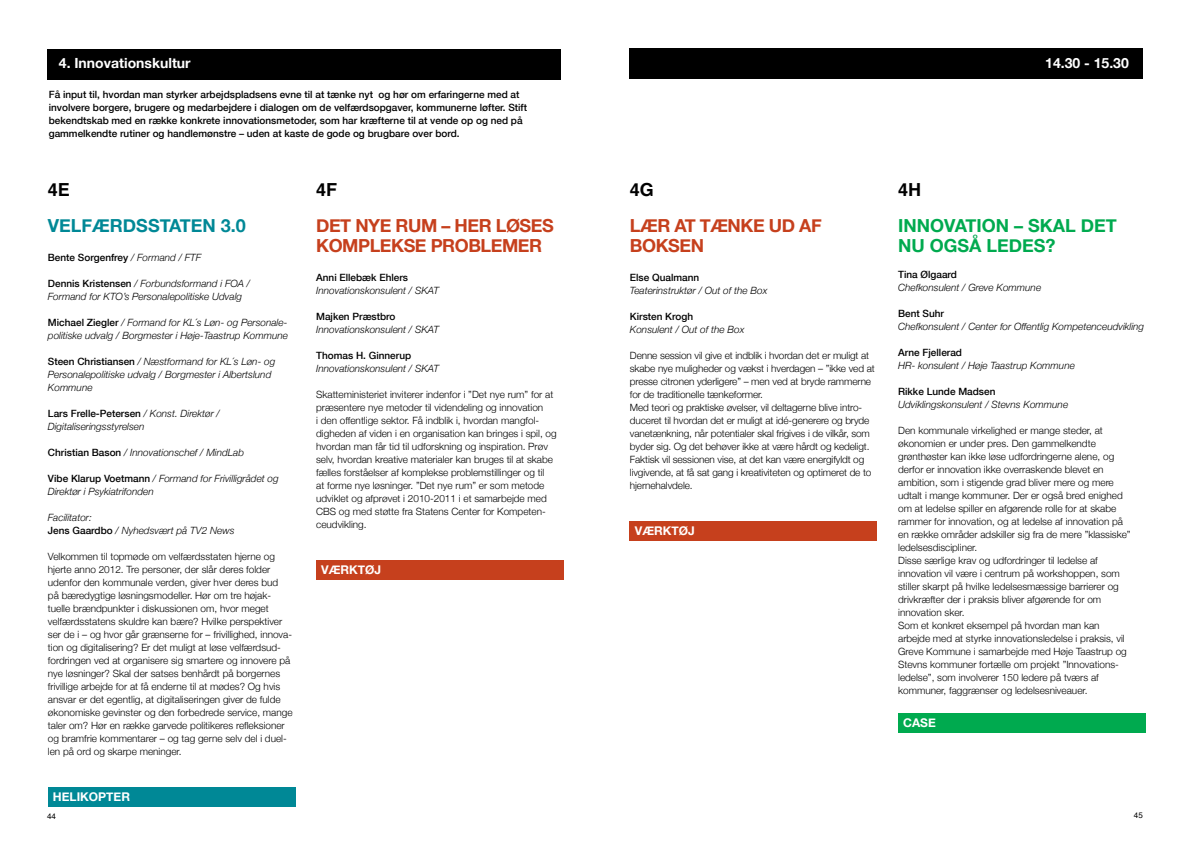
<style>
.page{position:relative;width:1191px;height:842px;background:#fff}
.page>*{position:absolute;margin:0;border:0;box-sizing:border-box;transform-origin:0 0}
.t1{font:700 18px "Helvetica Neue";letter-spacing:-.025em;color:#c6401d}
.t2{font:700 18px "Helvetica Neue";color:#00aa4f}
.t3{font:700 18px "Helvetica Neue";color:#008896}
.t4{font:700 18px "Helvetica";color:#000}
.t5{font:700 14px "Helvetica Neue";color:#fff}
.t6{font:700 12px "Helvetica Neue";color:#fff}
.t7{font:300 10px/13px "Helvetica Neue";color:#000}
.t8{font:italic 300 10px/13px "Helvetica Neue";color:#000}
.t9{font:500 10px/13px "Helvetica Neue";color:#000}
.t10{font:8px "Helvetica";color:#000}
.s1{font-weight:300;font-style:italic}
.s2{font-weight:500;font-style:normal}
</style>
<div class="page">
<div style="left:629px;top:48px;width:513px;height:31px;background:#000"></div>
<div style="left:630px;top:521px;width:247px;height:20px;background:#c6401d"></div>
<div style="left:898px;top:713px;width:247px;height:20px;background:#00aa4f"></div>
<div style="left:47px;top:49px;width:514px;height:31px;background:#000"></div>
<div style="left:48px;top:787px;width:247px;height:20px;background:#008896"></div>
<div style="left:316px;top:560px;width:247px;height:20px;background:#c6401d"></div>
<h2 class="t5" style="left:59px;top:55px;width:133px">4. Innovationskultur</h2>
<h2 class="t5" style="left:1045px;top:55px;width:85px">14.30 - 15.30</h2>
<p class="t9" style="left:49px;top:88px;width:480px">Få input til, hvordan man styrker arbejdspladsens evne til at tænke nyt og hør om erfaringerne med at involvere borgere, brugere og medarbejdere i dialogen om de velfærdsopgaver, kommunerne løfter. Stift bekendtskab med en række konkrete innovationsmetoder, som har kræfterne til at vende op og ned på gammelkendte rutiner og handlemønstre – uden at kaste de gode og brugbare over bord.</p>
<h1 class="t4" style="left:48px;top:175px;width:24px">4E</h1>
<h1 class="t3" style="left:48px;top:215px;width:13px">VELFÆRDSSTATEN</h1>
<h1 class="t3" style="left:221px;top:215px;width:27px">3.0</h1>
<p class="t9" style="left:48px;top:251px;width:155px">Bente Sorgenfrey <span class="s1">/ Formand / FTF</span></p>
<p class="t8" style="left:48px;top:277px;width:204px"><span class="s2">Dennis Kristensen</span> / Forbundsformand i FOA /<br>Formand for KTO’s Personalepolitiske Udvalg</p>
<p class="t8" style="left:48px;top:316px;width:242px"><span class="s2">Michael Ziegler</span> / Formand for KL´s Løn- og Personale&shy;politiske udvalg / Borgmester i Høje-Taastrup Kommune</p>
<p class="t8" style="left:48px;top:355px;width:229px"><span class="s2">Steen Christiansen</span> / Næstformand for KL´s Løn- og<br>Personalepolitiske udvalg / Borgmester i Albertslund<br>Kommune</p>
<p class="t8" style="left:48px;top:407px;width:173px"><span class="s2">Lars Frelle-Petersen</span> / Konst. Direktør /<br>Digitaliseringsstyrelsen</p>
<p class="t8" style="left:48px;top:446px;width:198px"><span class="s2">Christian Bason</span> / Innovationschef / MindLab</p>
<p class="t8" style="left:48px;top:472px;width:232px"><span class="s2">Vibe Klarup Voetmann</span> / Formand for Frivilligrådet og<br>Direktør i Psykiatrifonden</p>
<p class="t8" style="left:48px;top:511px;width:188px">Facilitator:<br><span class="s2">Jens Gaardbo</span> / Nyhedsvært på TV2 News</p>
<p class="t7" style="left:48px;top:550px;width:246px">Velkommen til topmøde om velfærdsstaten hjerne og hjerte anno 2012. Tre personer, der slår deres folder udenfor den kommunale verden, giver hver deres bud<br>på bæredygtige løsningsmodeller. Hør om tre højak&shy;tuelle brændpunkter i diskussionen om, hvor meget velfærdsstatens skuldre kan bære? Hvilke perspektiver ser de i – og hvor går grænserne for – frivillighed, innova&shy;tion og digitalisering? Er det muligt at løse velfærdsud&shy;fordringen ved at organisere sig smartere og innovere på nye løsninger? Skal der satses benhårdt på borgernes frivillige arbejde for at få enderne til at mødes? Og hvis ansvar er det egentlig, at digitaliseringen giver de fulde økonomiske gevinster og den forbedrede service, mange taler om? Hør en række garvede politikeres refleksioner og bramfrie kommentarer – og tag gerne selv del i duel&shy;len på ord og skarpe meninger.</p>
<p class="t6" style="left:53px;top:789px;width:9px">HELIKO</p>
<p class="t6" style="left:98px;top:789px;width:17px">PTER</p>
<h1 class="t4" style="left:316px;top:175px;width:23px">4F</h1>
<h1 class="t1" style="left:316px;top:215px;width:13px">DET</h1>
<h1 class="t1" style="left:355px;top:215px;width:112px">NYE RU M – HER</h1>
<h1 class="t1" style="left:496px;top:215px;width:13px">LØSES</h1>
<h1 class="t1" style="left:316px;top:235px;width:66px">KOMPLEKSE</h1>
<h1 class="t1" style="left:431px;top:235px;width:25px">PROBLE</h1>
<h1 class="t1" style="left:502px;top:235px;width:29px">MER</h1>
<p class="t9" style="left:316px;top:271px;width:93px">Anni Ellebæk Ehlers</p>
<p class="t8" style="left:316px;top:284px;width:124px">Innovationskonsulent / SKAT</p>
<p class="t9" style="left:316px;top:310px;width:81px">Majken Præstbro</p>
<p class="t8" style="left:316px;top:323px;width:124px">Innovationskonsulent / SKAT</p>
<p class="t9" style="left:316px;top:349px;width:97px">Thomas H. Ginnerup</p>
<p class="t8" style="left:316px;top:362px;width:124px">Innovationskonsulent / SKAT</p>
<p class="t7" style="left:316px;top:388px;width:242px">Skatteministeriet inviterer indenfor i ”Det nye rum” for at præsentere nye metoder til videndeling og innovation<br>i den offentlige sektor. Få indblik i, hvordan mangfol&shy;digheden af viden i en organisation kan bringes i spil, og hvordan man får tid til udforskning og inspiration. Prøv selv, hvordan kreative materialer kan bruges til at skabe fælles forståelser af komplekse problemstillinger og til<br>at forme nye løsninger. ”Det nye rum” er som metode udviklet og afprøvet i 2010-2011 i et samarbejde med CBS og med støtte fra Statens Center for Kompeten&shy;ceudvikling.</p>
<p class="t6" style="left:321px;top:562px;width:10px">VÆRKTØJ</p>
<h1 class="t4" style="left:630px;top:175px;width:26px">4G</h1>
<h1 class="t1" style="left:630px;top:215px;width:14px">LÆR</h1>
<h1 class="t1" style="left:674px;top:215px;width:40px">AT TÆNKE</h1>
<h1 class="t1" style="left:769px;top:215px;width:43px">UD AF</h1>
<h1 class="t1" style="left:630px;top:235px;width:13px">BOKSEN</h1>
<p class="t9" style="left:630px;top:271px;width:71px">Else Qualmann</p>
<p class="t8" style="left:630px;top:284px;width:139px">Teaterinstruktør / Out of the Box</p>
<p class="t9" style="left:630px;top:310px;width:65px">Kirsten Krogh</p>
<p class="t8" style="left:630px;top:323px;width:116px">Konsulent / Out of the Box</p>
<p class="t7" style="left:630px;top:349px;width:246px">Denne session vil give et indblik i hvordan det er muligt at skabe nye muligheder og vækst i hverdagen – ”ikke ved at presse citronen yderligere” – men ved at bryde rammerne for de traditionelle tænkeformer.<br>Med teori og praktiske øvelser, vil deltagerne blive intro&shy;duceret til hvordan det er muligt at idé-generere og bryde vanetænkning, når potentialer skal frigives i de vilkår, som byder sig. Og det behøver ikke at være hårdt og kedeligt.<br>Faktisk vil sessionen vise, at det kan være energifyldt og livgivende, at få sat gang i kreativiteten og optimeret de to hjernehalvdele.</p>
<p class="t6" style="left:635px;top:523px;width:10px">VÆRKTØJ</p>
<h1 class="t4" style="left:898px;top:175px;width:25px">4H</h1>
<h1 class="t2" style="left:898px;top:215px;width:12px">INNOVATION</h1>
<h1 class="t2" style="left:1014px;top:215px;width:27px">– SKAL</h1>
<h1 class="t2" style="left:1080px;top:215px;width:13px">DET</h1>
<h1 class="t2" style="left:898px;top:235px;width:46px">NU OGSÅ</h1>
<h1 class="t2" style="left:986px;top:235px;width:13px">LEDES</h1>
<h1 class="t2" style="left:1045px;top:235px;width:12px">?</h1>
<p class="t9" style="left:898px;top:268px;width:60px">Tina Ølgaard</p>
<p class="t8" style="left:898px;top:281px;width:144px">Chefkonsulent / Greve Kommune</p>
<p class="t9" style="left:898px;top:307px;width:47px">Bent Suhr</p>
<p class="t8" style="left:898px;top:320px;width:247px">Chefkonsulent / Center for Offentlig Kompetenceudvikling</p>
<p class="t9" style="left:898px;top:346px;width:65px">Arne Fjellerad</p>
<p class="t8" style="left:898px;top:359px;width:178px">HR- konsulent / Høje Taastrup Kommune</p>
<p class="t9" style="left:898px;top:385px;width:99px">Rikke Lunde Madsen</p>
<p class="t8" style="left:898px;top:398px;width:171px">Udviklingskonsulent / Stevns Kommune</p>
<p class="t7" style="left:898px;top:424px;width:234px">Den kommunale virkelighed er mange steder, at økonomien er under pres. Den gammelkendte grønthøster kan ikke løse udfordringerne alene, og derfor er innovation ikke overraskende blevet en ambition, som i stigende grad bliver mere og mere udtalt i mange kommuner. Der er også bred enighed om at ledelse spiller en afgørende rolle for at skabe rammer for innovation, og at ledelse af innovation på en række områder adskiller sig fra de mere ”klassiske” ledelsesdiscipliner.<br>Disse særlige krav og udfordringer til ledelse af innovation vil være i centrum på workshoppen, som stiller skarpt på hvilke ledelsesmæssige barrierer og drivkræfter der i praksis bliver afgørende for om innovation sker.<br>Som et konkret eksempel på hvordan man kan arbejde med at styrke innovationsledelse i praksis, vil Greve Kommune i samarbejde med Høje Taastrup og Stevns kommuner fortælle om projekt ”Innovations&shy;ledelse”, som involverer 150 ledere på tværs af kommuner, faggrænser og ledelsesniveauer.</p>
<p class="t6" style="left:903px;top:715px;width:9px">CASE</p>
<p class="t10" style="left:47px;top:810px;width:10px">44</p>
<p class="t10" style="left:1133px;top:809px;width:10px">45</p>
</div>
